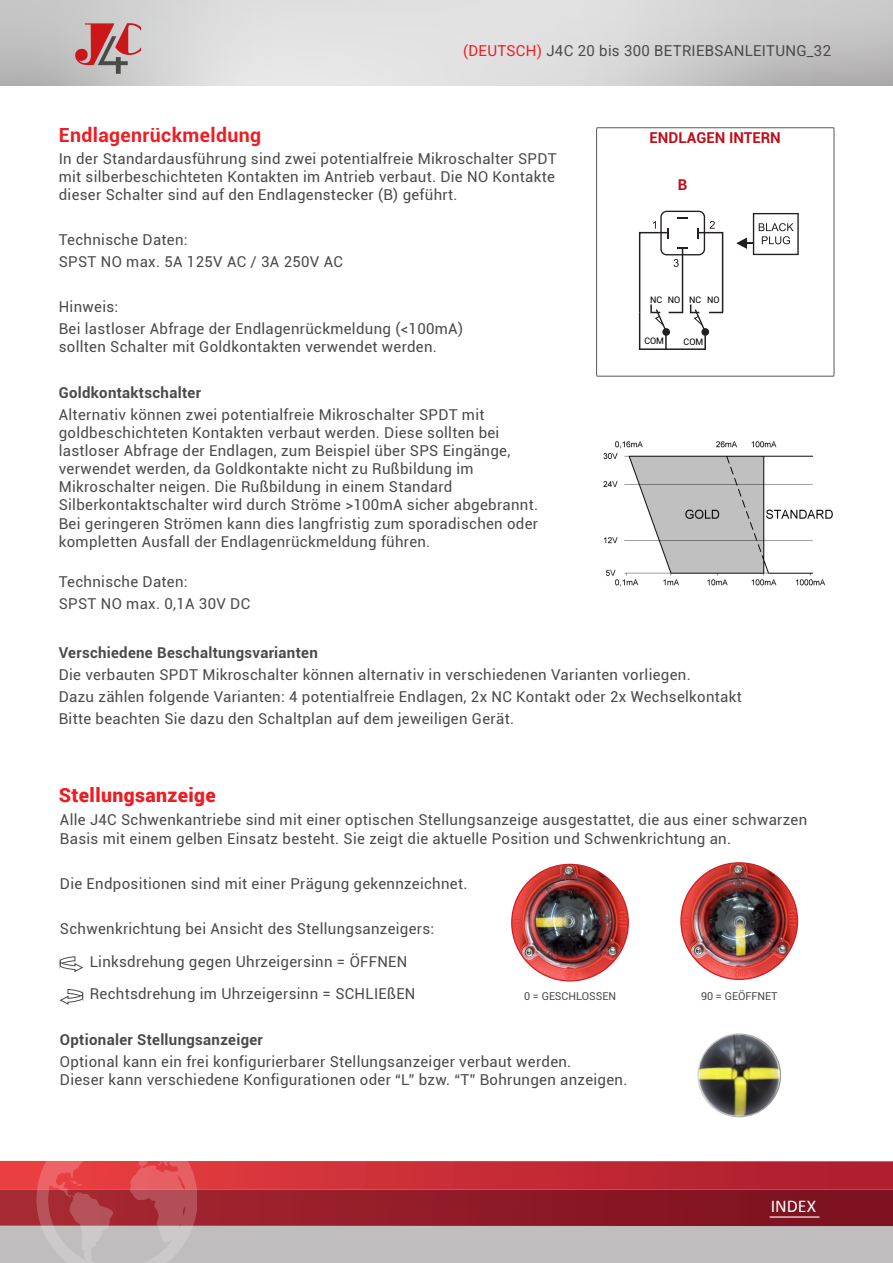
<style>
.page{position:relative;width:893px;height:1263px;background:#fff}
.page>*{position:absolute;margin:0;border:0;box-sizing:border-box;transform-origin:0 0}
.t1{font:700 19.5px "Roboto";letter-spacing:.02em;color:#ee1d23}
.t2{font:900 19.5px "Roboto";letter-spacing:.02em;color:#ee1d23}
.t3{font:18px "Calibri";color:#fff}
.t4{font:15px/18px "Roboto";letter-spacing:.02em;color:#4a4a4a}
.t5{font:700 15px "Roboto";letter-spacing:.02em;color:#4a4a4a}
.Petit{font:700 15px "Roboto";color:#bf0f1a}
.t6{font:10.8px "Roboto";color:#4a4a4a}
.Petit-2{font:9px "Roboto";color:#000}
.s1{color:#ee1d23}
</style>
<div class="page">
<svg style="left:0;top:1160px;width:893px;height:103px;background:#b46067"></svg>
<hr style="left:770px;top:1216px;width:49px;height:1px;background:#fff">
<svg style="left:75px;top:23px;width:66px;height:51px;background:#bf898a"></svg>
<svg style="left:596px;top:127px;width:238px;height:249px"></svg>
<svg style="left:736px;top:213px;width:63px;height:42px"></svg>
<svg style="left:638px;top:211px;width:86px;height:139px"></svg>
<img style="left:603px;top:441px;width:230px;height:146px">
<svg style="left:60px;top:956px;width:23px;height:16px"></svg>
<svg style="left:60px;top:989px;width:23px;height:16px"></svg>
<img style="left:512px;top:864px;width:116px;height:117px;border-radius:58px">
<img style="left:681px;top:863px;width:116px;height:116px;border-radius:58px">
<img style="left:699px;top:1035px;width:82px;height:81px">
<p class="t4" style="left:463px;top:41px;width:370px"><span class="s1">(DEUTSCH)</span> J4C 20 bis 300 BETRIEBSANLEITUNG_32</p>
<h2 class="t1" style="left:59px;top:121px;width:204px">Endlagenrückmeldung</h2>
<h2 class="t4" style="left:59px;top:150px;width:499px;text-align:justify">In der Standardausführung sind zwei potentialfreie Mikroschalter SPDT mit silberbeschichteten Kontakten im Antrieb verbaut. Die NO Kontakte dieser Schalter sind auf den Endlagenstecker (B) geführt.</h2>
<h2 class="t4" style="left:59px;top:230px;width:130px">Technische Daten:</h2>
<h2 class="t4" style="left:59px;top:252px;width:286px">SPST NO max. 5A 125V AC / 3A 250V AC</h2>
<h2 class="t4" style="left:59px;top:297px;width:61px">Hinweis:</h2>
<h2 class="t4" style="left:59px;top:319px;width:406px">Bei lastloser Abfrage der Endlagenrückmeldung (&lt;100mA) sollten Schalter mit Goldkontakten verwendet werden.</h2>
<h3 class="Petit" style="left:650px;top:127px;width:133px">ENDLAGEN INTERN</h3>
<p class="Petit" style="left:678px;top:174px;width:11px">B</p>
<p class="Petit-2" style="left:650px;top:294px;width:14px">NC</p>
<p class="Petit-2" style="left:668px;top:294px;width:14px">NO</p>
<p class="Petit-2" style="left:689px;top:294px;width:14px">NC</p>
<p class="Petit-2" style="left:707px;top:294px;width:14px">NO</p>
<p class="Petit-2" style="left:644px;top:335px;width:21px">COM</p>
<p class="Petit-2" style="left:684px;top:335px;width:21px">COM</p>
<h2 class="t5" style="left:59px;top:382px;width:144px">Goldkontaktschalter</h2>
<h2 class="t4" style="left:59px;top:406px;width:481px">Alternativ können zwei potentialfreie Mikroschalter SPDT mit goldbeschichteten Kontakten verbaut werden. Diese sollten bei lastloser Abfrage der Endlagen, zum Beispiel über SPS Eingänge, verwendet werden, da Goldkontakte nicht zu Rußbildung im Mikroschalter neigen. Die Rußbildung in einem Standard Silberkontaktschalter wird durch Ströme &gt;100mA sicher abgebrannt.<br>Bei geringeren Strömen kann dies langfristig zum sporadischen oder kompletten Ausfall der Endlagenrückmeldung führen.</h2>
<h2 class="t4" style="left:59px;top:572px;width:130px">Technische Daten:</h2>
<h2 class="t4" style="left:59px;top:594px;width:193px">SPST NO max. 0,1A 30V DC</h2>
<h2 class="t5" style="left:59px;top:642px;width:261px">Verschiedene Beschaltungsvarianten</h2>
<h2 class="t4" style="left:59px;top:665px;width:633px">Die verbauten SPDT Mikroschalter können alternativ in verschiedenen Varianten vorliegen.</h2>
<h2 class="t4" style="left:59px;top:687px;width:685px">Dazu zählen folgende Varianten: 4 potentialfreie Endlagen, 2x NC Kontakt oder 2x Wechselkontakt</h2>
<h2 class="t4" style="left:59px;top:709px;width:457px">Bitte beachten Sie dazu den Schaltplan auf dem jeweiligen Gerät.</h2>
<h2 class="t2" style="left:59px;top:781px;width:159px">Stellungsanzeige</h2>
<p class="t4" style="left:60px;top:809px;width:749px;line-height:19.5px">Alle J4C Schwenkantriebe sind mit einer optischen Stellungsanzeige ausgestattet, die aus einer schwarzen<br>Basis mit einem gelben Einsatz besteht. Sie zeigt die aktuelle Position und Schwenkrichtung an.</p>
<p class="t4" style="left:60px;top:874px;width:409px">Die Endpositionen sind mit einer Prägung gekennzeichnet.</p>
<p class="t4" style="left:60px;top:919px;width:376px">Schwenkrichtung bei Ansicht des Stellungsanzeigers:</p>
<p class="t4" style="left:90px;top:952px;width:319px">Linksdrehung gegen Uhrzeigersinn = ÖFFNEN</p>
<p class="t4" style="left:90px;top:984px;width:327px">Rechtsdrehung im Uhrzeigersinn = SCHLIEßEN</p>
<p class="t6" style="left:524px;top:989px;width:93px">0 = GESCHLOSSEN</p>
<p class="t6" style="left:701px;top:989px;width:78px">90 = GEÖFFNET</p>
<h2 class="t5" style="left:60px;top:1029px;width:204px">Optionaler Stellungsanzeiger</h2>
<h2 class="t4" style="left:60px;top:1052px;width:569px">Optional kann ein frei konfigurierbarer Stellungsanzeiger verbaut werden.<br>Dieser kann verschiedene Konfigurationen oder “L” bzw. “T” Bohrungen anzeigen.</h2>
<p class="t3" style="left:771px;top:1194px;width:47px">INDEX</p>
</div>
